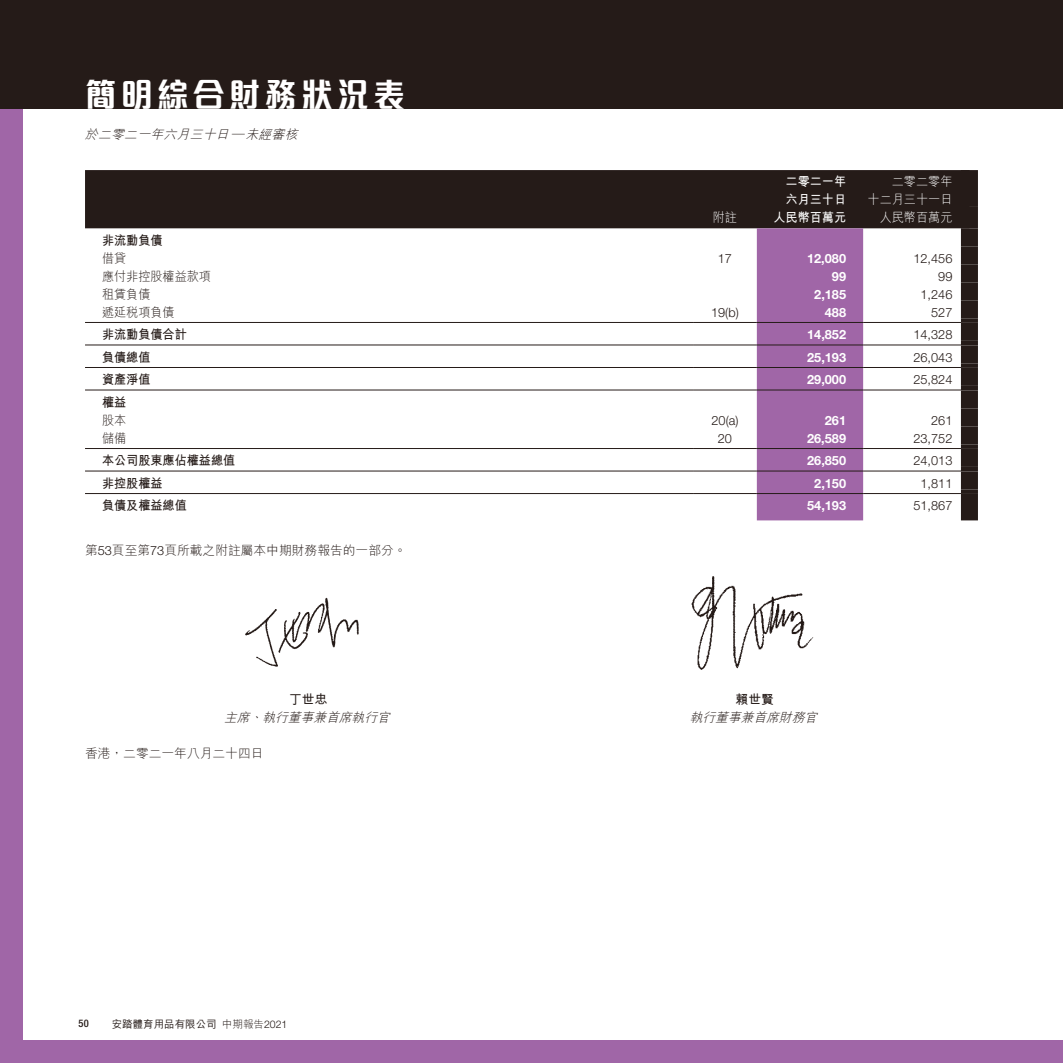
<style>
.page{position:relative;width:1063px;height:1063px;background:#fff}
.page>*{position:absolute;margin:0;border:0;box-sizing:border-box;transform-origin:0 0}
.t1{font:800 33px "M Elle HK";letter-spacing:.15em;color:#fff;scale:.95 1}
.t2{font:300 12.75px "Helvetica Neue LT Std";color:#231916}
.t3{font:700 12.75px "Helvetica Neue LT Std";color:#fff}
.t4{font:700 12.75px "M Hei HK";color:#231916;scale:.95 1}
.t5{font:300 12.75px "M Hei HK";color:#231916}
.t6{font:italic 300 12.75px "M Hei HK";color:#231916}
.t7{font:300 12.75px "M Hei HK";color:#231916;scale:.95 1}
.t8{font:300 12.75px/18px "M Hei HK";color:#fff;text-align:right;scale:.95 1}
.t9{font:700 12.75px/18px "M Hei HK";color:#fff;scale:.95 1}
.t10{font:700 12.75px "M Hei HK";color:#231916}
.t11{font:500 10.5px "M Hei HK";color:#231916}
.t12{font:500 condensed 10.5px "Helvetica Neue LT Std";color:#231916}
.s1{font-family:"Helvetica Neue LT Std"}
.s2{font-weight:300}
.s3{font-family:"Helvetica Neue LT Std";font-weight:300}
</style>
<div class="page">
<div style="left:0;top:1041px;width:1063px;height:22px;background:#a066a7"></div>
<div style="left:0;top:0;width:22px;height:1063px;background:#a066a7"></div>
<div style="left:0;top:0;width:1063px;height:108px;background:#251b18"></div>
<div style="left:85px;top:170px;width:876px;height:58px;background:#251b18"></div>
<div style="left:757px;top:228px;width:106px;height:292px;background:#a066a7"></div>
<div style="left:961px;top:318px;width:17px;height:5px;background:#251b18"></div>
<hr style="left:961px;top:341px;width:17px;height:4px;background:#251b18">
<div style="left:961px;top:363px;width:17px;height:5px;background:#251b18"></div>
<hr style="left:961px;top:386px;width:17px;height:4px;background:#251b18">
<div style="left:961px;top:444px;width:17px;height:5px;background:#251b18"></div>
<hr style="left:961px;top:467px;width:17px;height:4px;background:#251b18">
<div style="left:961px;top:489px;width:17px;height:5px;background:#251b18"></div>
<div style="left:961px;top:170px;width:17px;height:36px;background:#251b18"></div>
<div style="left:961px;top:206px;width:17px;height:22px;background:#251b18"></div>
<div style="left:961px;top:228px;width:17px;height:18px;background:#251b18"></div>
<div style="left:961px;top:246px;width:17px;height:18px;background:#251b18"></div>
<div style="left:961px;top:264px;width:17px;height:18px;background:#251b18"></div>
<div style="left:961px;top:282px;width:17px;height:18px;background:#251b18"></div>
<div style="left:961px;top:300px;width:17px;height:18px;background:#251b18"></div>
<div style="left:961px;top:323px;width:17px;height:18px;background:#251b18"></div>
<div style="left:961px;top:345px;width:17px;height:18px;background:#251b18"></div>
<div style="left:961px;top:368px;width:17px;height:18px;background:#251b18"></div>
<div style="left:961px;top:390px;width:17px;height:18px;background:#251b18"></div>
<div style="left:961px;top:408px;width:17px;height:18px;background:#251b18"></div>
<div style="left:961px;top:426px;width:17px;height:18px;background:#251b18"></div>
<div style="left:961px;top:449px;width:17px;height:18px;background:#251b18"></div>
<div style="left:961px;top:471px;width:17px;height:18px;background:#251b18"></div>
<div style="left:961px;top:494px;width:17px;height:26px;background:#251b18"></div>
<hr style="left:85px;top:322px;width:608px;height:1px;background:#251b18">
<hr style="left:693px;top:322px;width:64px;height:1px;background:#251b18">
<hr style="left:757px;top:322px;width:106px;height:1px;background:#251b18">
<hr style="left:863px;top:322px;width:98px;height:1px;background:#251b18">
<hr style="left:85px;top:345px;width:608px;height:1px;background:#251b18">
<hr style="left:693px;top:345px;width:64px;height:1px;background:#251b18">
<hr style="left:757px;top:345px;width:106px;height:1px;background:#251b18">
<hr style="left:863px;top:345px;width:98px;height:1px;background:#251b18">
<hr style="left:85px;top:367px;width:608px;height:1px;background:#251b18">
<hr style="left:693px;top:367px;width:64px;height:1px;background:#251b18">
<hr style="left:757px;top:367px;width:106px;height:1px;background:#251b18">
<hr style="left:863px;top:367px;width:98px;height:1px;background:#251b18">
<hr style="left:85px;top:390px;width:608px;height:1px;background:#251b18">
<hr style="left:693px;top:390px;width:64px;height:1px;background:#251b18">
<hr style="left:757px;top:390px;width:106px;height:1px;background:#251b18">
<hr style="left:863px;top:390px;width:98px;height:1px;background:#251b18">
<hr style="left:85px;top:448px;width:608px;height:1px;background:#251b18">
<hr style="left:693px;top:448px;width:64px;height:1px;background:#251b18">
<hr style="left:757px;top:448px;width:106px;height:1px;background:#251b18">
<hr style="left:863px;top:448px;width:98px;height:1px;background:#251b18">
<hr style="left:85px;top:471px;width:608px;height:1px;background:#251b18">
<hr style="left:693px;top:471px;width:64px;height:1px;background:#251b18">
<hr style="left:757px;top:471px;width:106px;height:1px;background:#251b18">
<hr style="left:863px;top:471px;width:98px;height:1px;background:#251b18">
<hr style="left:85px;top:493px;width:608px;height:1px;background:#251b18">
<hr style="left:693px;top:493px;width:64px;height:1px;background:#251b18">
<hr style="left:757px;top:493px;width:106px;height:1px;background:#251b18">
<hr style="left:863px;top:493px;width:98px;height:1px;background:#251b18">
<img style="left:245px;top:597px;width:114px;height:70px">
<img style="left:691px;top:577px;width:123px;height:93px">
<h1 class="t1" style="left:85px;top:78px;width:338px">簡明綜合財務狀況表</h1>
<p class="t6" style="left:85px;top:127px;width:217px">於二零二一年六月三十日—未經審核</p>
<p class="t9" style="left:786px;top:172px;width:65px">二零二一年六月三十日</p>
<p class="t8" style="left:868px;top:173px;width:91px">二零二零年<br>十二月三十一日</p>
<p class="t8" style="left:713px;top:209px;width:27px">附註</p>
<p class="t9" style="left:773px;top:208px;width:78px">人民幣百萬元</p>
<p class="t8" style="left:880px;top:209px;width:78px">人民幣百萬元</p>
<p class="t4" style="left:102px;top:231px;width:65px">非流動負債</p>
<p class="t7" style="left:102px;top:252px;width:27px">借貸</p>
<p class="t2" style="left:718px;top:250px;width:16px">17</p>
<p class="t3" style="left:807px;top:250px;width:40px">12,080</p>
<p class="t2" style="left:913px;top:250px;width:40px">12,456</p>
<p class="t7" style="left:102px;top:270px;width:116px">應付非控股權益款項</p>
<p class="t3" style="left:832px;top:268px;width:16px">99</p>
<p class="t2" style="left:938px;top:268px;width:16px">99</p>
<p class="t7" style="left:102px;top:288px;width:52px">租賃負債</p>
<p class="t3" style="left:814px;top:286px;width:33px">2,185</p>
<p class="t2" style="left:921px;top:286px;width:33px">1,246</p>
<p class="t7" style="left:102px;top:306px;width:78px">遞延稅項負債</p>
<p class="t2" style="left:711px;top:304px;width:29px">19(b)</p>
<p class="t3" style="left:825px;top:304px;width:23px">488</p>
<p class="t2" style="left:931px;top:304px;width:23px">527</p>
<p class="t4" style="left:102px;top:325px;width:91px">非流動負債合計</p>
<p class="t3" style="left:807px;top:327px;width:40px">14,852</p>
<p class="t2" style="left:913px;top:327px;width:40px">14,328</p>
<p class="t4" style="left:102px;top:348px;width:52px">負債總值</p>
<p class="t3" style="left:807px;top:349px;width:40px">25,193</p>
<p class="t2" style="left:913px;top:349px;width:40px">26,043</p>
<p class="t4" style="left:102px;top:370px;width:52px">資產淨值</p>
<p class="t3" style="left:807px;top:372px;width:40px">29,000</p>
<p class="t2" style="left:913px;top:372px;width:40px">25,824</p>
<p class="t4" style="left:102px;top:393px;width:27px">權益</p>
<p class="t7" style="left:102px;top:414px;width:27px">股本</p>
<p class="t2" style="left:711px;top:412px;width:28px">20(a)</p>
<p class="t3" style="left:825px;top:412px;width:23px">261</p>
<p class="t2" style="left:931px;top:412px;width:23px">261</p>
<p class="t7" style="left:102px;top:432px;width:27px">儲備</p>
<p class="t2" style="left:718px;top:430px;width:16px">20</p>
<p class="t3" style="left:807px;top:430px;width:40px">26,589</p>
<p class="t2" style="left:913px;top:430px;width:40px">23,752</p>
<p class="t4" style="left:102px;top:451px;width:142px">本公司股東應佔權益總值</p>
<p class="t3" style="left:807px;top:453px;width:40px">26,850</p>
<p class="t2" style="left:913px;top:453px;width:40px">24,013</p>
<p class="t4" style="left:102px;top:474px;width:65px">非控股權益</p>
<p class="t3" style="left:814px;top:475px;width:33px">2,150</p>
<p class="t2" style="left:921px;top:475px;width:33px">1,811</p>
<p class="t4" style="left:102px;top:496px;width:91px">負債及權益總值</p>
<p class="t3" style="left:807px;top:498px;width:40px">54,193</p>
<p class="t2" style="left:913px;top:498px;width:40px">51,867</p>
<p class="t5" style="left:85px;top:544px;width:323px">第<span class="s1">53</span>頁至第<span class="s1">73</span>頁所載之附註屬本中期財務報告的一部分。</p>
<p class="t10" style="left:289px;top:690px;width:40px">丁世忠</p>
<p class="t10" style="left:736px;top:690px;width:40px">賴世賢</p>
<p class="t6" style="left:224px;top:711px;width:171px">主席、執行董事兼首席執行官</p>
<p class="t6" style="left:690px;top:711px;width:132px">執行董事兼首席財務官</p>
<p class="t5" style="left:85px;top:747px;width:180px">香港，二零二一年八月二十四日</p>
<p class="t12" style="left:79px;top:1017px;width:12px">50</p>
<p class="t11" style="left:112px;top:1016px;width:177px">安踏體育用品有限公司<span class="s2">中期報告</span><span class="s3">2021</span></p>
</div>
